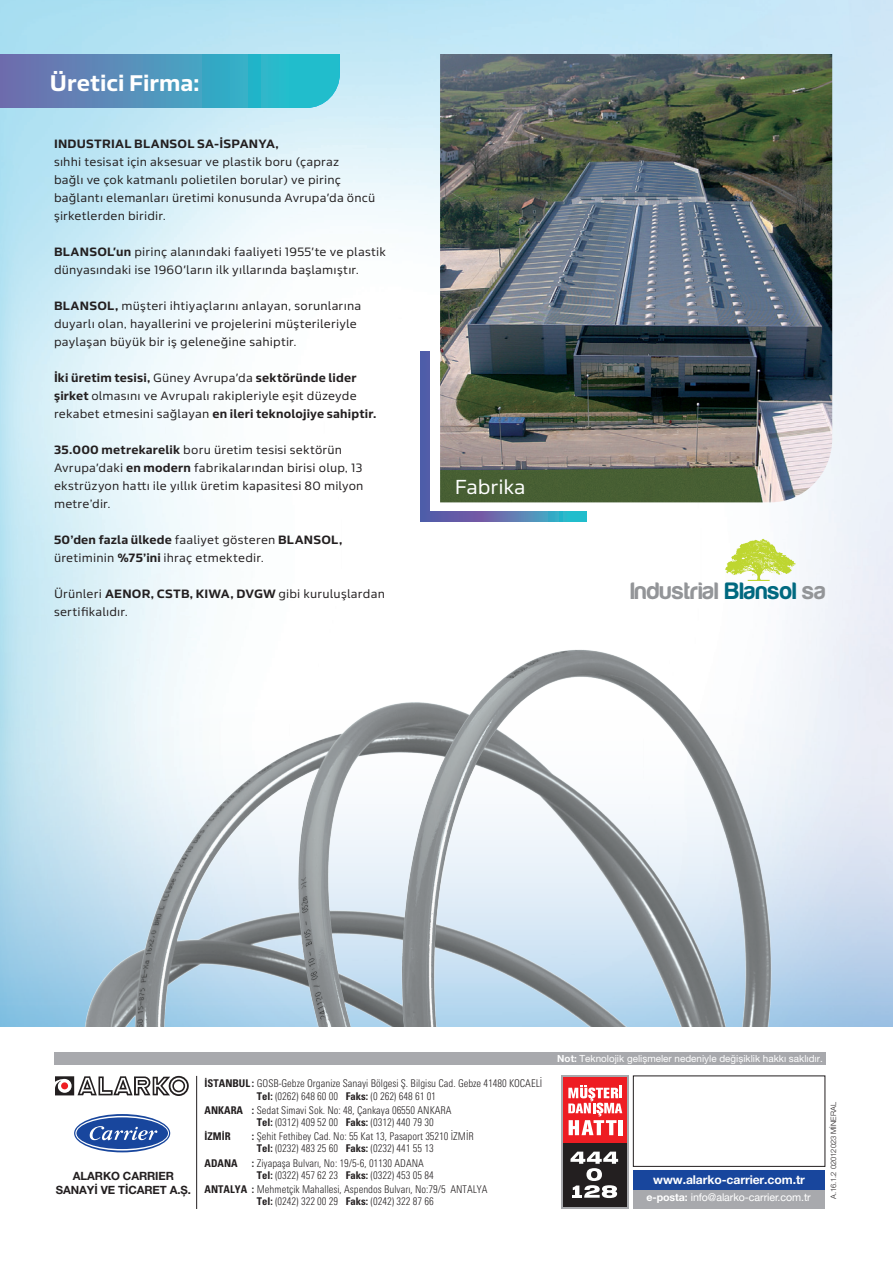
<style>
.page{position:relative;width:893px;height:1263px;background:#fff}
.page>*{position:absolute;margin:0;border:0;box-sizing:border-box;transform-origin:0 0}
.t1{font:700 24.6px "Harabara X";letter-spacing:.02em;color:#939598}
.t2{font:700 22.5px "Sans Beam Body";letter-spacing:-.005em;color:#fff}
.t3{font:20.1px "Sans Beam Body";letter-spacing:-.005em;color:#fff}
.t4{font:700 12.15px "Helvetica Neue LT Pro";letter-spacing:-.005em;color:#fff}
.t5{font:12px/18px "Sans Beam Body";letter-spacing:.015em;color:#231f20}
.t6{font:700 12px "Sans Beam Body";letter-spacing:.02em;color:#231f20}
.t7{font:700 11.4px/13.4px "Helvetica Neue LT Pro";letter-spacing:-.01em;color:#231f20;text-align:center}
.t8{font:300 condensed 10.65px/12.1px "Univers Std X";color:#231f20}
.t9{font:10.65px "Helvetica Neue";letter-spacing:-.005em;color:#fff}
.t10{font:700 condensed 10.65px "Univers X";color:#231f20}
.t11{font:9.9px "Helvetica Neue LT Pro";color:#fff}
.t12{font:300 7.5px "Helvetica Neue LT Pro";color:#231f20}
.s1{font-weight:700}
.s2{color:#006980}
.s3{font-family:"Univers X";font-weight:700}
</style>
<div class="page">
<img style="left:0;top:0;width:893px;height:703px">
<svg style="left:421px;top:351px;width:165px;height:170px;background:#5a76b3"></svg>
<div style="left:431px;top:341px;width:165px;height:170px;background:#fff"></div>
<div style="left:633px;top:1170px;width:192px;height:39px;background:#a8a9ad"></div>
<div style="left:633px;top:1170px;width:192px;height:20px;background:#18469d"></div>
<div style="left:54px;top:1051px;width:771px;height:13px;background:#a8a9ad"></div>
<svg style="left:55px;top:1076px;width:115px;height:19px"></svg>
<svg style="left:169px;top:1076px;width:20px;height:20px"></svg>
<svg style="left:170px;top:1078px;width:17px;height:16px"></svg>
<svg style="left:172px;top:1079px;width:13px;height:13px"></svg>
<div style="left:174px;top:1081px;width:9px;height:10px;background:#fff;border-radius:50%"></div>
<svg style="left:74px;top:1114px;width:96px;height:38px"></svg>
<div style="left:633px;top:1075px;width:192px;height:92px;border:1px solid #231f20"></div>
<div style="left:561px;top:1075px;width:67px;height:134px;background:linear-gradient(to right,#a8a9ad,#a8a9ad)"></div>
<div style="left:563px;top:1077px;width:63px;height:130px;background:#ee1d23"></div>
<div style="left:563px;top:1143px;width:63px;height:64px;background:#231f20"></div>
<svg style="left:568px;top:1085px;width:54px;height:50px"></svg>
<hr style="left:619px;top:1120px;width:4px;height:15px;background:#fff">
<hr style="left:196px;top:1076px;width:1px;height:133px;background:#231f20">
<svg style="left:570px;top:1151px;width:48px;height:47px"></svg>
<svg style="left:0;top:54px;width:340px;height:54px;background:#499abf"></svg>
<svg style="left:725px;top:539px;width:71px;height:42px"></svg>
<img style="left:440px;top:54px;width:392px;height:448px">
<svg style="left:0;top:703px;width:893px;height:324px;background:#ceddef"></svg>
<img style="left:4px;top:642px;width:832px;height:385px">
<h2 class="t2" style="left:50px;top:68px;width:151px">Üretici Firma:</h2>
<p class="t6" style="left:54px;top:135px;width:226px">INDUSTRIAL BLANSOL SA-İSPANYA,</p>
<p class="t5" style="left:54px;top:152px;width:323px">sıhhi tesisat için aksesuar ve plastik boru (çapraz<br>bağlı ve çok katmanlı polietilen borular) ve pirinç bağlantı elemanları üretimi konusunda Avrupa'da öncü şirketlerden biridir.</p>
<p class="t5" style="left:54px;top:242px;width:333px"><span class="s1">BLANSOL'un</span> pirinç alanındaki faaliyeti 1955'te ve plastik dünyasındaki ise 1960'ların ilk yıllarında başlamıştır.</p>
<p class="t5" style="left:54px;top:296px;width:309px"><span class="s1">BLANSOL,</span> müşteri ihtiyaçlarını anlayan, sorunlarına duyarlı olan, hayallerini ve projelerini müşterileriyle paylaşan büyük bir iş geleneğine sahiptir.</p>
<p class="t5" style="left:54px;top:368px;width:324px"><span class="s1">İki üretim tesisi,</span> Güney Avrupa'da <span class="s1">sektöründe lider şirket</span> olmasını ve Avrupalı rakipleriyle eşit düzeyde rekabet etmesini sağlayan <span class="s1">en ileri teknolojiye sahiptir.</span></p>
<p class="t5" style="left:54px;top:440px;width:311px"><span class="s1">35.000 metrekarelik</span> boru üretim tesisi sektörün Avrupa'daki <span class="s1">en modern</span> fabrikalarından birisi olup, 13 ekstrüzyon hattı ile yıllık üretim kapasitesi 80 milyon metre’dir.</p>
<p class="t5" style="left:54px;top:530px;width:290px"><span class="s1">50’den fazla ülkede</span> faaliyet gösteren <span class="s1">BLANSOL, </span>üretiminin <span class="s1">%75’ini</span> ihraç etmektedir.</p>
<p class="t5" style="left:54px;top:584px;width:332px">Ürünleri <span class="s1">AENOR, CSTB, KIWA, DVGW</span> gibi kuruluşlardan sertifikalıdır.</p>
<h3 class="t3" style="left:455px;top:473px;width:72px">Fabrika</h3>
<h1 class="t1" style="left:631px;top:578px;width:196px">Industrial <span class="s2">Blansol</span> sa</h1>
<p class="t7" style="left:56px;top:1169px;width:137px">ALARKO CARRIER<br>SANAYİ VE TİCARET A.Ș.</p>
<p class="t8" style="left:257px;top:1077px;width:287px;text-indent:-52px"><span class="s3">‹STANBUL :</span> GOSB-Gebze Organize Sanayi Bölgesi Ş. Bilgisu Cad. Gebze 41480 KOCAELİ<br><span class="s3">Tel:</span> (0262) 648 60 00 <span class="s3">Faks:</span> (0 262) 648 61 01</p>
<p class="t8" style="left:257px;top:1104px;width:196px;text-indent:-52px"><span class="s3">ANKARA :</span> Sedat Simavi Sok. No: 48, Çankaya 06550 ANKARA<br><span class="s3">Tel:</span> (0312) 409 52 00 <span class="s3">Faks:</span> (0312) 440 79 30</p>
<p class="t10" style="left:205px;top:1130px;width:28px">‹ZM‹R</p>
<p class="t8" style="left:257px;top:1130px;width:219px;text-indent:-5px"><span class="s3">:</span> Şehit Fethibey Cad. No: 55 Kat 13, Pasaport 35210 İZMİR<br><span class="s3">Tel:</span> (0232) 483 25 60 <span class="s3">Faks:</span> (0232) 441 55 13</p>
<p class="t10" style="left:205px;top:1156px;width:35px">ADANA</p>
<p class="t8" style="left:257px;top:1157px;width:178px;text-indent:-5px"><span class="s3">:</span> Ziyapaşa Bulvarı, No: 19/5-6, 01130 ADANA<br><span class="s3">Tel:</span> (0322) 457 62 23 <span class="s3">Faks:</span> (0322) 453 05 84</p>
<p class="t8" style="left:205px;top:1183px;width:284px;text-align:center"><span class="s3">ANTALYA :</span> Mehmetçik Mahallesi, Aspendos Bulvarı, No:79/5 ANTALYA<br><span class="s3">Tel:</span> (0242) 322 00 29 <span class="s3">Faks:</span> (0242) 322 87 66</p>
<p class="t11" style="left:557px;top:1052px;width:267px"><span class="s1">Not:</span> Teknolojik gelișmeler nedeniyle değișiklik hakkı saklıdır.</p>
<p class="t4" style="left:653px;top:1172px;width:153px">www.alarko-carrier.com.tr</p>
<p class="t9" style="left:646px;top:1190px;width:166px"><span class="s1">e-posta:</span> info@alarko-carrier.com.tr</p>
<p class="t12" style="left:829px;top:1199px;width:98px;rotate:-90deg">A.16.1.2 02012023 MİNERAL</p>
</div>
